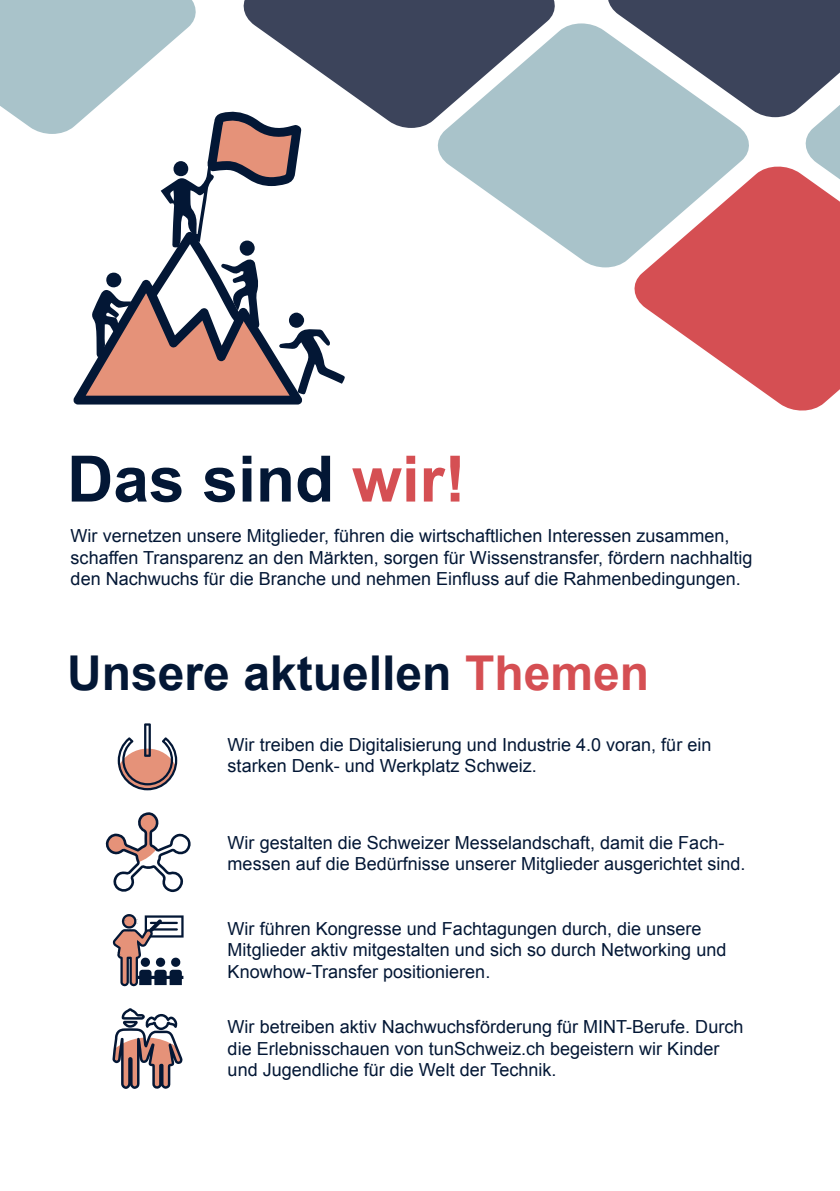
<style>
.page{position:relative;width:840px;height:1191px;background:#fff}
.page>*{position:absolute;margin:0;border:0;box-sizing:border-box;transform-origin:0 0}
.t1{font:700 64px "Arial";color:#031735}
.t2{font:700 48px "Arial";color:#031735}
.t3{font:18px/21.6px "Arial";color:#031735}
.s1{color:#d54f53}
</style>
<div class="page">
<svg style="left:437px;top:23px;width:181px;height:244px;fill:#a9c3ca"></svg>
<svg style="left:604px;top:0;width:235px;height:265px"></svg>
<svg style="left:345px;top:0;width:213px;height:128px;background:#6a7485"></svg>
<svg style="left:630px;top:164px;width:209px;height:247px;fill:#d54f53"></svg>
<svg style="left:0;top:0;width:345px;height:404px"></svg>
<svg style="left:118px;top:723px;width:59px;height:67px"></svg>
<svg style="left:113px;top:914px;width:70px;height:72px"></svg>
<hr style="left:150px;top:921px;width:28px;height:3px;background:#031735">
<hr style="left:150px;top:928px;width:28px;height:2px;background:#031735">
<svg style="left:112px;top:1008px;width:70px;height:81px"></svg>
<svg style="left:105px;top:812px;width:86px;height:80px"></svg>
<p class="t1" style="left:67px;top:437px;width:400px">Das sind <span class="s1">wir!</span></p>
<p class="t3" style="left:71px;top:525px;width:683px">Wir vernetzen unsere Mitglieder, führen die wirtschaftlichen Interessen zusammen, schaffen Transparenz an den Märkten, sorgen für Wissenstransfer, fördern nachhaltig den Nachwuchs für die Branche und nehmen Einfluss auf die Rahmenbedingungen.</p>
<p class="t2" style="left:67px;top:641px;width:583px">Unsere aktuellen <span class="s1">Themen</span></p>
<p class="t3" style="left:227px;top:734px;width:485px">Wir treiben die Digitalisierung und Industrie 4.0 voran, für ein starken Denk- und Werkplatz Schweiz.</p>
<p class="t3" style="left:227px;top:832px;width:519px">Wir gestalten die Schweizer Messelandschaft, damit die Fach&shy;messen auf die Bedürfnisse unserer Mitglieder ausgerichtet sind.</p>
<p class="t3" style="left:227px;top:918px;width:500px">Wir führen Kongresse und Fachtagungen durch, die unsere<br>Mitglieder aktiv mitgestalten und sich so durch Networking und<br>Knowhow-Transfer positionieren.</p>
<p class="t3" style="left:227px;top:1016px;width:517px">Wir betreiben aktiv Nachwuchsförderung für MINT-Berufe. Durch die Erlebnisschauen von tunSchweiz.ch begeistern wir Kinder und Jugendliche für die Welt der Technik.</p>
</div>
